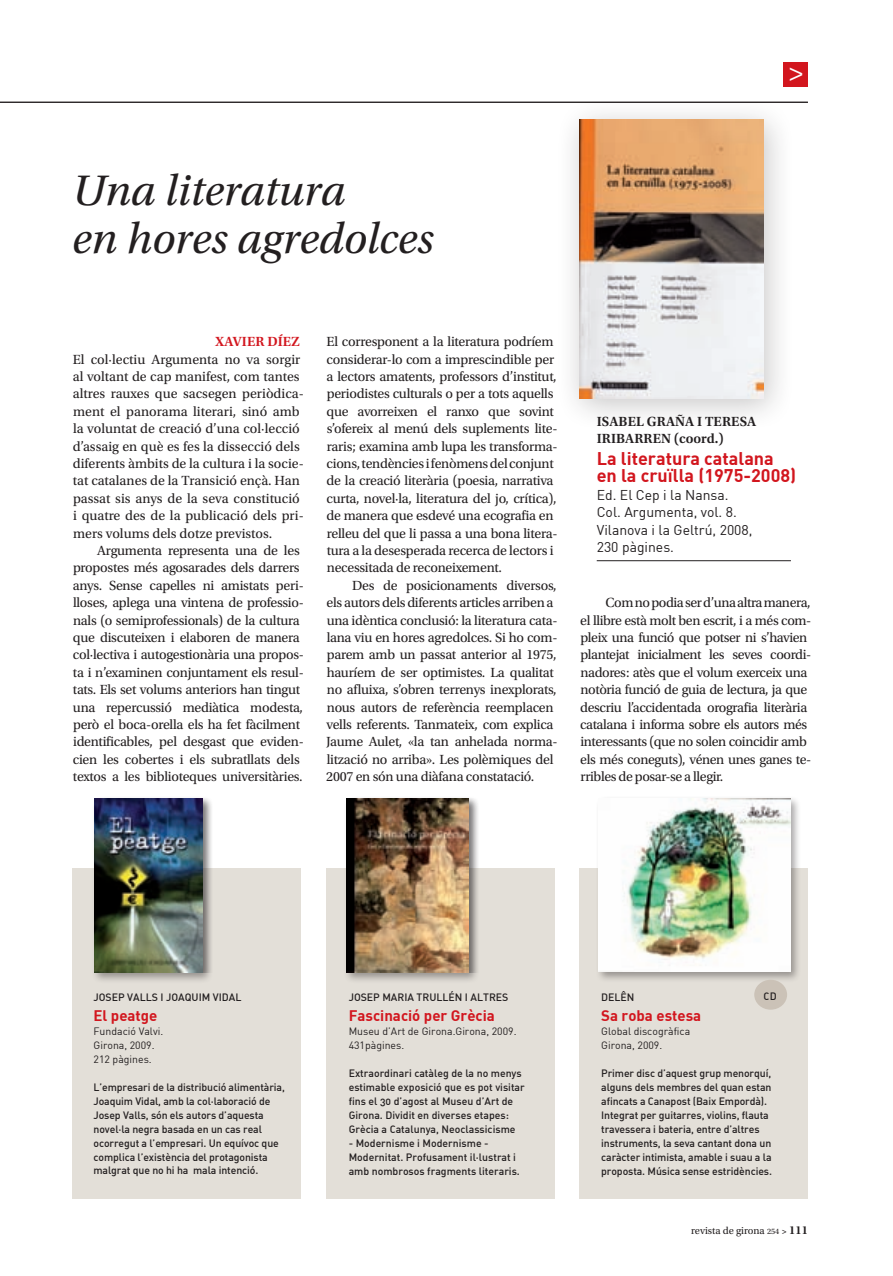
<style>
.page{position:relative;width:893px;height:1276px;background:#fff}
.page>*{position:absolute;margin:0;border:0;box-sizing:border-box;transform-origin:0 0}
.t1{font:italic 45px/48px "Utopia Std";color:#231f20}
.t2{font:28.5px "Utopia Std";color:#fff}
.Apa_Llibre_Titol{font:18px/17.4px "DIN Bold";color:#d2161e}
.t3{font:15px "DIN Bold";color:#d2161e}
.t4{font:13.95px/17.4px "Utopia Std";letter-spacing:-.02em;color:#231f20}
.t5{font:13.95px/17.4px "Utopia Std";color:#231f20}
.Apa_Llibre_Editorial{font:13.95px/17.4px "DIN";color:#231f20}
.Apa_Llibre_Titol-2{font:600 13.95px/17.4px "Utopia Std";letter-spacing:.005em;color:#231f20}
.t6{font:600 13.95px "Utopia Std";letter-spacing:.01em;color:#d2161e}
.t7{font:10.5px/14px "DIN Medium Alternate";letter-spacing:-.01em;color:#231f20}
.t8{font:10.5px "DIN";color:#231f20}
.t9{font:10.5px "Utopia Std";color:#231f20}
.s1{font-size:8.25px}
.s2{font-weight:600;font-size:9px}
.s3{font-weight:600;font-size:12px}
</style>
<div class="page">
<div style="left:783px;top:62px;width:25px;height:24px;background:#d2161e"></div>
<hr style="left:0;top:102px;width:808px;height:1px;background:#231f20">
<hr style="left:597px;top:560px;width:194px;height:1px;background:#231f20">
<div style="left:553px;top:95px;width:241px;height:335px;background:#231f20;opacity:.25"></div>
<img style="left:580px;top:120px;width:184px;height:278px">
<div style="left:72px;top:868px;width:228px;height:331px;background:#e3dfd8"></div>
<div style="left:326px;top:868px;width:228px;height:331px;background:#e3dfd8"></div>
<div style="left:580px;top:868px;width:228px;height:331px;background:#e3dfd8"></div>
<div style="left:343px;top:795px;width:137px;height:188px;background:#231f20;opacity:.4"></div>
<div style="left:346px;top:798px;width:134px;height:174px;background:#231f20;opacity:.4"></div>
<img style="left:346px;top:798px;width:123px;height:174px">
<div style="left:91px;top:795px;width:123px;height:188px;background:#231f20;opacity:.4"></div>
<div style="left:95px;top:798px;width:118px;height:174px;background:#231f20;opacity:.4"></div>
<img style="left:95px;top:798px;width:107px;height:174px">
<div style="left:595px;top:795px;width:206px;height:188px;background:#231f20;opacity:.4"></div>
<img style="left:598px;top:798px;width:192px;height:173px">
<div style="left:754px;top:979px;width:33px;height:30px;background:#cbc2b7;border-radius:50%"></div>
<p class="t2" style="left:789px;top:56px;width:17px">&gt;</p>
<p class="t1" style="left:72px;top:167px;width:363px">Una literatura<br>en hores agredolces</p>
<p class="t6" style="left:216px;top:334px;width:86px">XAVIER DÍEZ</p>
<p class="t5" style="left:73px;top:350px;width:233px">El col·lectiu Argumenta no va sorgir al voltant de cap manifest, com tantes altres rauxes que sacsegen periòdica&shy;ment el panorama literari, sinó amb la voluntat de creació d’una col·lecció d’assaig en què es fes la dissecció dels diferents àmbits de la cultura i la socie&shy;tat catalanes de la Transició ençà. Han passat sis anys de la seva constitució i quatre des de la publicació dels pri&shy;mers volums dels dotze previstos.</p>
<p class="t4" style="left:73px;top:542px;width:233px;text-indent:24px">Argumenta representa una de les propostes més agosarades dels darrers anys. Sense capelles ni amistats peri&shy;lloses, aplega una vintena de professio&shy;nals (o semiprofessionals) de la cultura que discuteixen i elaboren de manera col·lectiva i autogestionària una propos&shy;ta i n’examinen conjuntament els resul&shy;tats. Els set volums anteriors han tingut una repercussió mediàtica modesta, però el boca-orella els ha fet fàcilment identificables, pel desgast que eviden&shy;cien les cobertes i els subratllats dels textos a les biblioteques universitàries.</p>
<p class="t4" style="left:326px;top:333px;width:233px">El corresponent a la literatura podríem considerar-lo com a imprescindible per a lectors amatents, professors d’institut, periodistes culturals o per a tots aquells que avorreixen el ranxo que sovint s’ofereix al menú dels suplements lite&shy;raris; examina amb lupa les transforma&shy;cions, tendències i fenòmens del conjunt de la creació literària (poesia, narrativa curta, novel·la, literatura del jo, crítica), de manera que esdevé una ecografia en relleu del que li passa a una bona litera&shy;tura a la desesperada recerca de lectors i necessitada de reconeixement.</p>
<p class="t4" style="left:326px;top:577px;width:233px;text-indent:26px">Des de posicionaments diversos, els autors dels diferents articles arriben a una idèntica conclusió: la literatura cata&shy;lana viu en hores agredolces. Si ho com&shy;parem amb un passat anterior al 1975, hauríem de ser optimistes. La qualitat no afluixa, s’obren terrenys inexplorats, nous autors de referència reemplacen vells referents. Tanmateix, com explica Jaume Aulet, «la tan anhelada norma&shy;lització no arriba». Les polèmiques del 2007 en són una diàfana constatació.</p>
<p class="Apa_Llibre_Titol-2" style="left:597px;top:413px;width:118px">ISABEL GRAÑA I TERESA<br>IRIBARRE</p>
<p class="Apa_Llibre_Titol-2" style="left:661px;top:430px;width:64px">N (COORD.)</p>
<p class="Apa_Llibre_Titol" style="left:597px;top:449px;width:201px">La literatura catalana en la cruïlla (1975-2008)</p>
<p class="Apa_Llibre_Editorial" style="left:597px;top:486px;width:157px">Ed. El Cep i la Nansa.<br>Col. Argumenta, vol. 8.<br>Vilanova i la Geltrú, 2008,<br>230 pàgines.</p>
<p class="t4" style="left:580px;top:594px;width:233px;text-indent:25px">Com no podia ser d’una altra manera, el llibre està molt ben escrit, i a més com&shy;pleix una funció que potser ni s’havien plantejat inicialment les seves coordi&shy;nadores: atès que el volum exerceix una notòria funció de guia de lectura, ja que descriu l’accidentada orografia literària catalana i informa sobre els autors més interessants (que no solen coincidir amb els més coneguts), vénen unes ganes te&shy;rribles de posar-se a llegir.</p>
<p class="t7" style="left:94px;top:989px;width:13px">Josep</p>
<p class="t7" style="left:127px;top:989px;width:20px">Valls</p>
<p class="t7" style="left:161px;top:989px;width:80px">i Joaquim Vidal</p>
<p class="t3" style="left:94px;top:1005px;width:65px">El peatge</p>
<p class="t8" style="left:94px;top:1024px;width:71px">Fundació Valvi.</p>
<p class="t8" style="left:94px;top:1038px;width:63px">Girona, 2009.</p>
<p class="t8" style="left:94px;top:1052px;width:60px">212 pàgines.</p>
<p class="t7" style="left:94px;top:1079px;width:193px">L’empresari de la distribució alimentària, Joaquim Vidal, amb la col·laboració de Josep Valls, són els autors d’aquesta novel·la negra basada en un cas real ocorregut a l’empresari. U n equívoc que complica l’existència del protagonista malgrat que no hi ha mala intenció.</p>
<p class="t7" style="left:349px;top:989px;width:13px">Josep</p>
<p class="t7" style="left:382px;top:989px;width:114px">Maria Trullén i altres</p>
<p class="t3" style="left:349px;top:1005px;width:148px">Fascinació per Grècia</p>
<p class="t8" style="left:349px;top:1024px;width:169px">Museu d’Art de Girona.Girona, 2009.</p>
<p class="t8" style="left:349px;top:1038px;width:57px">431pàgines.</p>
<p class="t7" style="left:349px;top:1066px;width:178px">Extraordinari catàleg de la no menys estimable exposició que es pot visitar fins el 30 d’agost al Museu d’Art de Girona. Dividit en diverses etapes:<br>Grècia a Catalunya, N eoclassicisme</p>
<p class="t7" style="left:349px;top:1135px;width:173px">- Modernisme i Modernisme -<br>Modernitat. Profusament il·lustrat i amb nombrosos fragments literaris.</p>
<p class="t7" style="left:601px;top:989px;width:8px">Del</p>
<p class="t7" style="left:621px;top:989px;width:15px">ên</p>
<p class="t3" style="left:601px;top:1005px;width:101px">Sa roba estesa</p>
<p class="t8" style="left:601px;top:1024px;width:91px">Global discogràfica</p>
<p class="t8" style="left:601px;top:1038px;width:63px">Girona, 2009.</p>
<p class="t7" style="left:601px;top:1065px;width:172px">Primer disc d’aquest grup menorquí, alguns dels membres del quan estan afincats a Canapost (Baix Empordà).<br>I ntegrat per guitarres, violins, flauta travessera i bateria, entre d’altres instruments, la seva cantant dona un caràcter intimista, amable i suau a la proposta. Música sense estridències.</p>
<p class="t7" style="left:764px;top:988px;width:13px">CD</p>
<p class="t9" style="left:691px;top:1224px;width:118px">revista de girona <span class="s1">254</span> <span class="s2">&gt;</span> <span class="s3">111</span></p>
</div>
